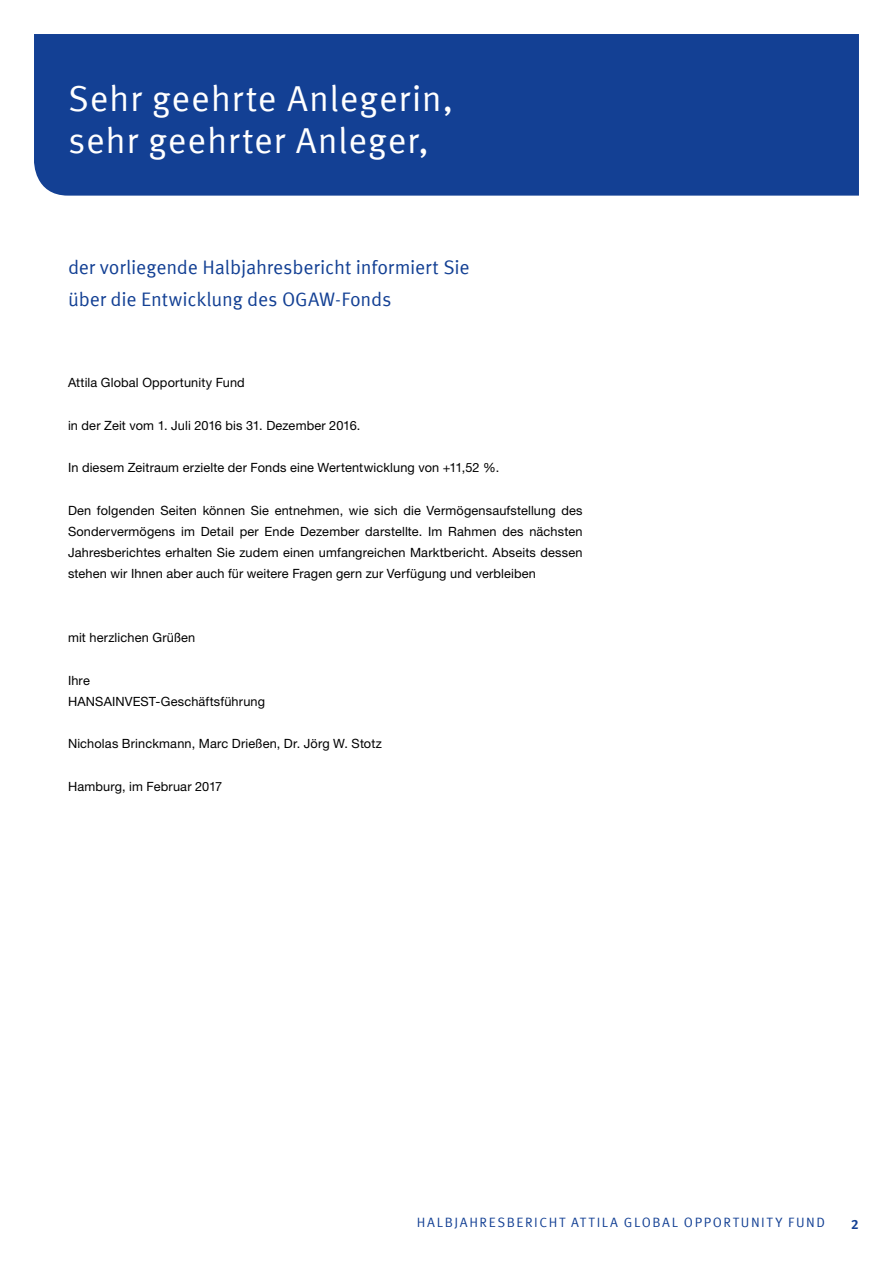
<style>
.page{position:relative;width:893px;height:1263px;background:#fff}
.page>*{position:absolute;margin:0;border:0;box-sizing:border-box;transform-origin:0 0}
.t1{font:36px/42.5px "Meta Offc Pro Norm";letter-spacing:.02em;color:#fff}
.t2{font:19.5px/32px "Meta Offc Pro Norm";letter-spacing:-.01em;color:#134094}
.t3{font:13.5px "Meta Offc Pro Norm";letter-spacing:.115em;color:#134094}
.t4{font:700 13.5px "Meta Offc Pro";color:#134094}
.t5{font:12.75px/21.3px "Helvetica Neue LTW1 G";letter-spacing:.01em;color:#000;text-align:justify}
</style>
<div class="page">
<div style="left:34px;top:34px;width:825px;height:162px;background:#134094"></div>
<h1 class="t1" style="left:68px;top:75px;width:387px">Sehr geehrte Anlegerin, sehr geehrter Anleger,</h1>
<h2 class="t2" style="left:68px;top:250px;width:403px">der vorliegende Halbjahresbericht informiert Sie über die Entwicklung des OGAW-Fonds</h2>
<p class="t5" style="left:68px;top:372px;width:178px">Attila Global Opportunity Fund</p>
<p class="t5" style="left:68px;top:414px;width:294px">in der Zeit vom 1. Juli 2016 bis 31. Dezember 2016.</p>
<p class="t5" style="left:68px;top:457px;width:433px">In diesem Zeitraum erzielte der Fonds eine Wertentwicklung von +11,52 %.</p>
<p class="t5" style="left:68px;top:499px;width:516px">Den folgenden Seiten können Sie entnehmen, wie sich die Vermögensaufstellung des Sondervermögens im Detail per Ende Dezember darstellte. Im Rahmen des nächsten Jahresberichtes erhalten Sie zudem einen umfangreichen Marktbericht. Abseits dessen stehen wir Ihnen aber auch für weitere Fragen gern zur Verfügung und verbleiben</p>
<p class="t5" style="left:68px;top:627px;width:129px">mit herzlichen Grüßen</p>
<p class="t5" style="left:68px;top:669px;width:199px">Ihre<br>HANSAINVEST-Geschäftsführung</p>
<p class="t5" style="left:68px;top:733px;width:315px">Nicholas Brinckmann, Marc Drießen, Dr. Jörg W. Stotz</p>
<p class="t5" style="left:68px;top:776px;width:156px">Hamburg, im Februar 2017</p>
<p class="t3" style="left:417px;top:1211px;width:172px">HALBJAHRESBERICHT Attila</p>
<p class="t3" style="left:624px;top:1211px;width:20px">Global</p>
<p class="t3" style="left:684px;top:1211px;width:39px">Opport</p>
<p class="t3" style="left:741px;top:1211px;width:83px">unit y Fund</p>
<p class="t4" style="left:851px;top:1214px;width:9px">2</p>
</div>
